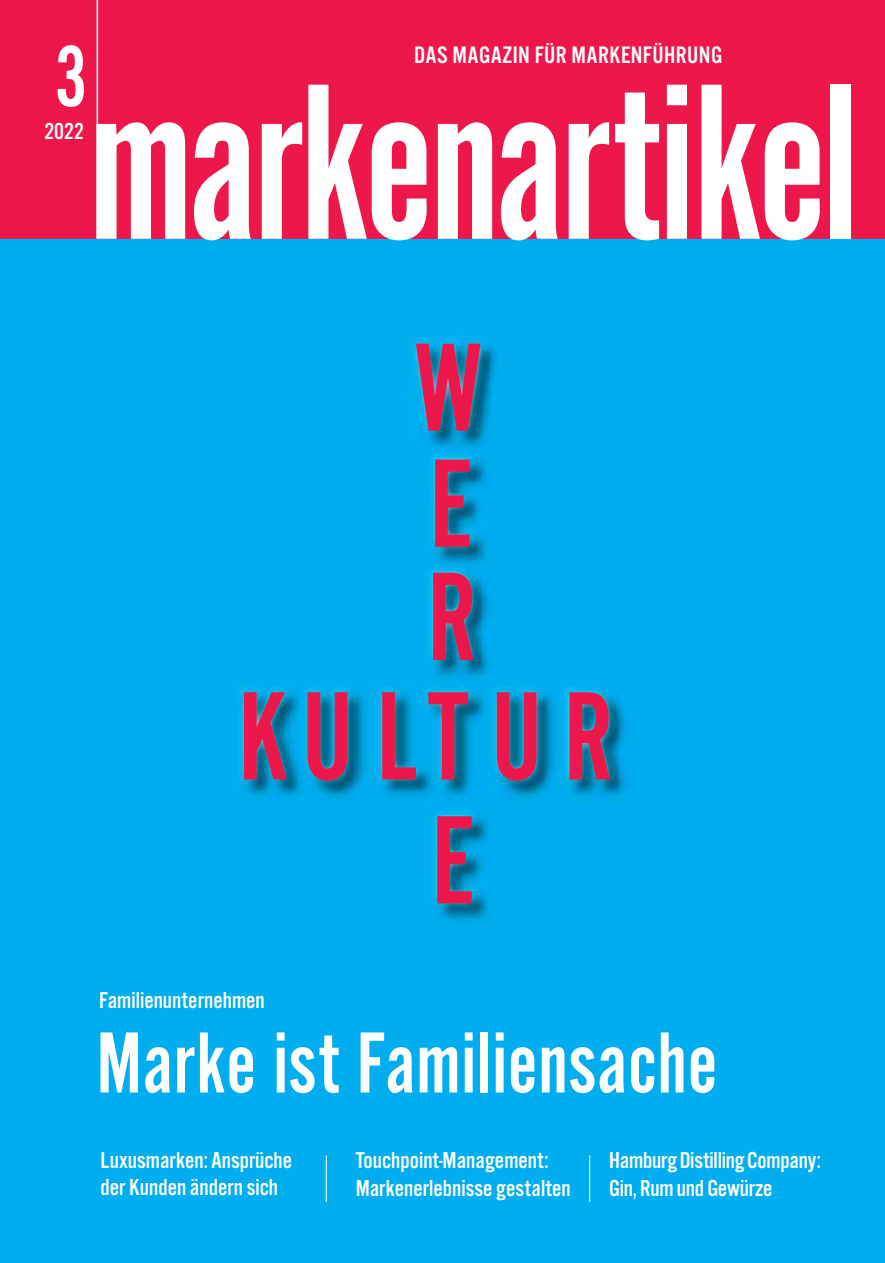
<style>
.page{position:relative;width:885px;height:1263px;background:#fff}
.page>*{position:absolute;margin:0;border:0;box-sizing:border-box;transform-origin:0 0}
.t1{font:231px "Alternate Got No 1 D";letter-spacing:-.025em;color:#fff}
.t2{font:130.8px/113.1px "Alternate Got No 2 D";letter-spacing:.17em;color:#ed174c}
.t3{font:90px "Alternate Got No 2 D";letter-spacing:.01em;color:#fff}
.t4{font:24.75px "Alternate Got No 3 D";letter-spacing:.02em;color:#fff}
.t5{font:24px/28.5px "Alternate Got No 3 D";color:#fff}
</style>
<div class="page">
<div style="left:0;top:223px;width:884px;height:1040px;background:#00aeef"></div>
<div style="left:0;top:0;width:884px;height:238px;background:#ed174c"></div>
<img style="left:430px;top:346px;width:67px;height:101px">
<img style="left:410px;top:341px;width:79px;height:100px">
<img style="left:243px;top:693px;width:122px;height:109px">
<img style="left:241px;top:686px;width:55px;height:103px">
<img style="left:438px;top:458px;width:49px;height:105px">
<img style="left:432px;top:456px;width:47px;height:101px">
<svg style="left:301px;top:790px;width:7px;height:12px"></svg>
<img style="left:298px;top:687px;width:59px;height:103px">
<img style="left:301px;top:687px;width:7px;height:103px">
<img style="left:436px;top:584px;width:52px;height:98px">
<img style="left:429px;top:570px;width:53px;height:100px">
<img style="left:384px;top:789px;width:38px;height:8px">
<img style="left:377px;top:687px;width:45px;height:102px">
<img style="left:422px;top:687px;width:132px;height:112px">
<img style="left:438px;top:815px;width:51px;height:106px">
<img style="left:434px;top:813px;width:47px;height:100px">
<img style="left:487px;top:686px;width:59px;height:104px">
<img style="left:570px;top:702px;width:55px;height:100px">
<img style="left:566px;top:686px;width:52px;height:103px">
<hr style="left:97px;top:0;width:1px;height:238px;background:#fff">
<hr style="left:326px;top:1155px;width:1px;height:47px;background:#fff">
<hr style="left:589px;top:1155px;width:1px;height:47px;background:#fff">
<p class="t3" style="left:54px;top:46px;width:36px">3</p>
<p class="t5" style="left:44px;top:119px;width:41px">2022</p>
<p class="t4" style="left:414px;top:47px;width:309px">DAS MAGAZIN FÜR MARKENFÜHRUNG</p>
<p class="t1" style="left:88px;top:46px;width:773px">markenartikel</p>
<p class="t2" style="left:413px;top:342px;width:71px">W</p>
<p class="t2" style="left:427px;top:458px;width:51px">E<br>R</p>
<p class="t2" style="left:238px;top:691px;width:376px">KULTUR</p>
<p class="t5" style="left:99px;top:987px;width:167px">Familienunternehmen</p>
<p class="t2" style="left:431px;top:815px;width:46px">E</p>
<p class="t3" style="left:97px;top:1033px;width:622px">Marke ist Familiensache</p>
<p class="t5" style="left:101px;top:1149px;width:193px;line-height:27px">Luxusmarken: Ansprüche der Kunden ändern sich</p>
<p class="t5" style="left:355px;top:1148px;width:216px">Touchpoint-Management:<br>Markenerlebnisse gestalten</p>
<p class="t5" style="left:609px;top:1148px;width:213px">Hamburg Distilling Company:<br>Gin, Rum und Gewürze</p>
</div>
